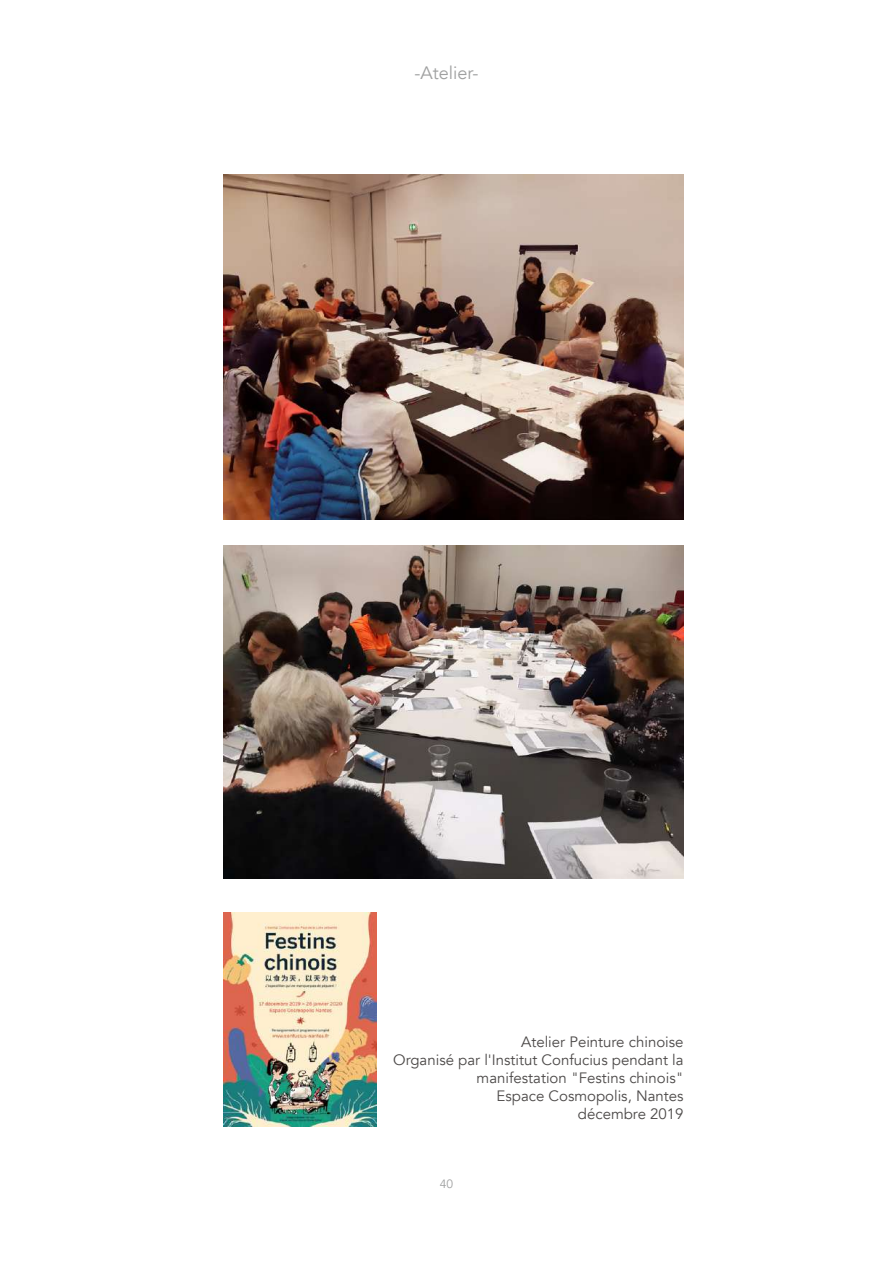
<style>
.page{position:relative;width:893px;height:1263px;background:#fff}
.page>*{position:absolute;margin:0;border:0;box-sizing:border-box;transform-origin:0 0}
.t1{font:18px "Avenir";color:#9fa0a0}
.t2{font:15px/18px "Avenir";color:#4c4948;text-align:right}
.t3{font:12px "Avenir";color:#9fa0a0}
</style>
<div class="page">
<img style="left:224px;top:175px;width:460px;height:344px">
<img style="left:224px;top:545px;width:460px;height:333px">
<img style="left:224px;top:912px;width:152px;height:215px">
<p class="t1" style="left:414px;top:62px;width:65px">-Atelier-</p>
<p class="t2" style="left:393px;top:1033px;width:292px">Atelier Peinture chinoise<br>Organisé par l'Institut Confucius pendant la manifestation "Festins chinois"<br>Espace Cosmopolis, Nantes<br>décembre 2019</p>
<p class="t3" style="left:440px;top:1177px;width:15px">40</p>
</div>
